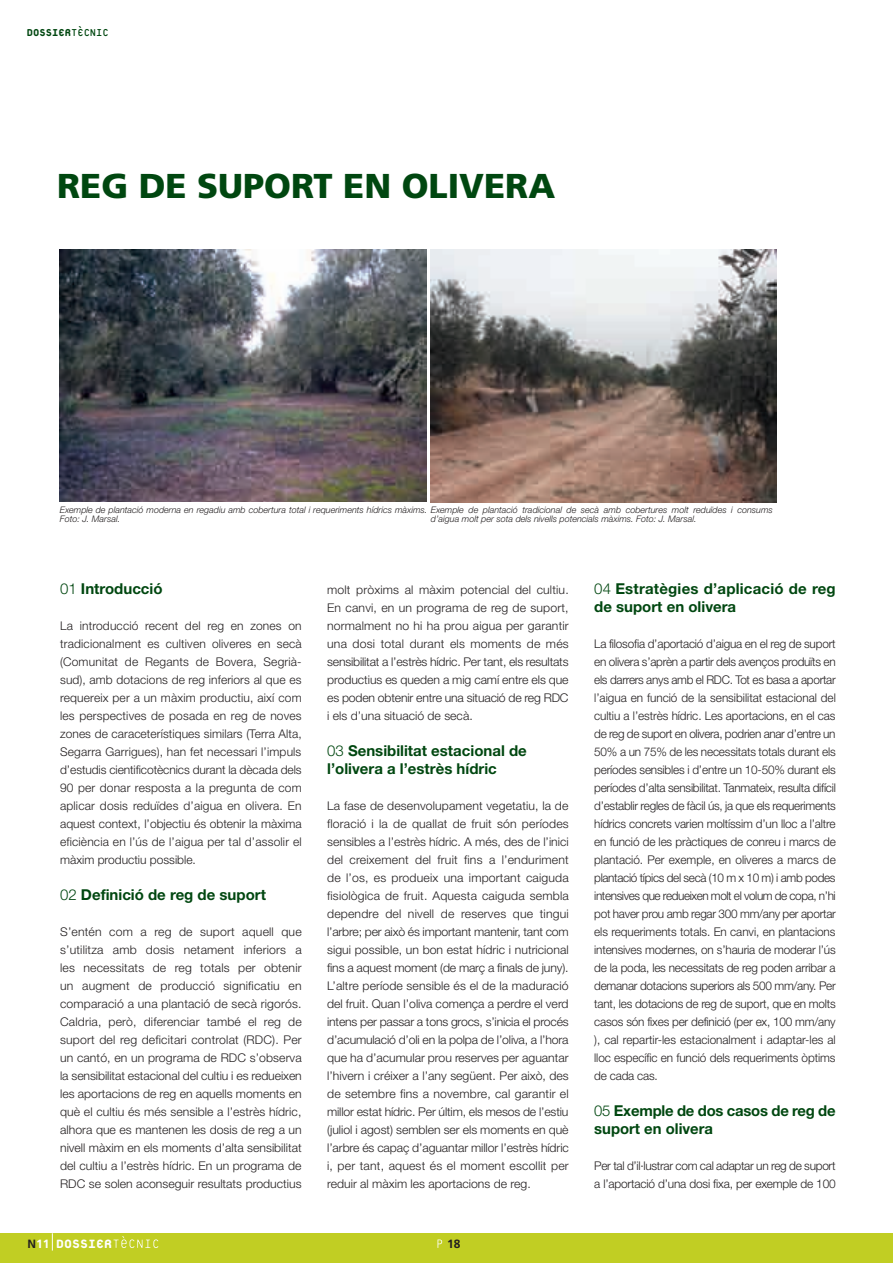
<style>
.page{position:relative;width:893px;height:1263px;background:#fff}
.page>*{position:absolute;margin:0;border:0;box-sizing:border-box;transform-origin:0 0}
.t1{font:900 34.5px "Frutiger";color:#004710}
.t2{font:800 18px "Platelet";color:#fff;scale:.96 1}
.t3{font:700 15px/18px "Helvetica Neue";color:#004710}
.t4{font:800 15px "Platelet";color:#004710;scale:.91 1}
.t5{font:300 12px/18px "Helvetica Neue";color:#231f20;text-align:justify}
.t6{font:300 12px/18px "Helvetica Neue";letter-spacing:-.025em;color:#231f20}
.t7{font:700 12px "Frutiger";color:#231f20}
.t8{font:italic 300 9px/9.8px "Helvetica Neue";color:#231f20}
.s1{font-weight:400}
.s2{font-weight:300}
.s3{font-family:"Frutiger";font-weight:700;font-size:12px;color:#231f20}
.s4{font-family:"Frutiger";font-weight:700;font-size:12px}
</style>
<div class="page">
<div style="left:0;top:1233px;width:893px;height:30px;background:#c1ce23"></div>
<svg style="left:437px;top:1239px;width:5px;height:9px"></svg>
<svg style="left:52px;top:1233px;width:1px;height:17px"></svg>
<svg style="left:113px;top:1236px;width:45px;height:12px"></svg>
<img style="left:60px;top:249px;width:366px;height:252px">
<img style="left:431px;top:249px;width:346px;height:253px">
<p class="t4" style="left:27px;top:26px;width:92px">DOSSIER<span class="s1">TÈCNIC</span></p>
<p class="t1" style="left:57px;top:165px;width:499px">REG DE SUPORT EN OLIVERA</p>
<p class="t8" style="left:60px;top:504px;width:715px">Exemple de plantació moderna en regadiu amb cobertura total i requeriments hídrics màxims. Exemple de plantació tradicional de secà amb cobertures molt reduïdes i consums<br>Foto: J. Marsal.</p>
<p class="t8" style="left:431px;top:514px;width:267px">d’aigua molt per sota dels nivells potencials màxims. Foto: J. Marsal.</p>
<p class="t3" style="left:60px;top:579px;width:104px"><span class="s2">01</span> Introducció</p>
<p class="t5" style="left:60px;top:616px;width:243px">La introducció recent del reg en zones on tradicionalment es cultiven oliveres en secà (Comunitat de Regants de Bovera, Segrià&shy;sud), amb dotacions de reg inferiors al que es requereix per a un màxim productiu, així com les perspectives de posada en reg de noves zones de caraceterístiques similars (Terra Alta, Segarra Garrigues), han fet necessari l’impuls d’estudis cientificotècnics durant la dècada dels 90 per donar resposta a la pregunta de com aplicar dosis reduïdes d’aigua en olivera. En aquest context, l’objectiu és obtenir la màxima eficiència en l’ús de l’aigua per tal d’assolir el màxim productiu possible.</p>
<p class="t3" style="left:60px;top:885px;width:207px"><span class="s2">02</span> Definició de reg de suport</p>
<p class="t5" style="left:60px;top:922px;width:243px">S’entén com a reg de suport aquell que s’utilitza amb dosis netament inferiors a les necessitats de reg totals per obtenir un augment de producció significatiu en comparació a una plantació de secà rigorós.<br>Caldria, però, diferenciar també el reg de suport del reg deficitari controlat (RDC). Per un cantó, en un programa de RDC s’observa la sensibilitat estacional del cultiu i es redueixen les aportacions de reg en aquells moments en què el cultiu és més sensible a l’estrès hídric, alhora que es mantenen les dosis de reg a un nivell màxim en els moments d’alta sensibilitat del cultiu a l’estrès hídric. En un programa de RDC se solen aconseguir resultats productius</p>
<h2 class="t2" style="left:28px;top:1235px;width:89px"><span class="s3">N</span><span class="s4">11</span> DOSSIER</h2>
<p class="t5" style="left:327px;top:580px;width:243px">molt pròxims al màxim potencial del cultiu.<br>En canvi, en un programa de reg de suport, normalment no hi ha prou aigua per garantir una dosi total durant els moments de més sensibilitat a l’estrès hídric. Per tant, els resultats productius es queden a mig camí entre els que es poden obtenir entre una situació de reg RDC i els d’una situació de secà.</p>
<p class="t3" style="left:327px;top:741px;width:201px"><span class="s2">03</span> Sensibilitat estacional de l’olivera a l’estrès hídric</p>
<p class="t5" style="left:327px;top:796px;width:243px">La fase de desenvolupament vegetatiu, la de floració i la de quallat de fruit són períodes sensibles a l’estrès hídric. A més, des de l’inici del creixement del fruit fins a l’enduriment de l’os, es produeix una important caiguda fisiològica de fruit. Aquesta caiguda sembla dependre del nivell de reserves que tingui l’arbre; per això és important mantenir, tant com sigui possible, un bon estat hídric i nutricional fins a aquest moment (de març a finals de juny).<br>L’altre període sensible és el de la maduració del fruit. Quan l’oliva comença a perdre el verd intens per passar a tons grocs, s’inicia el procés d’acumulació d’oli en la polpa de l’oliva, a l’hora que ha d’acumular prou reserves per aguantar l’hivern i créixer a l’any següent. Per això, des de setembre fins a novembre, cal garantir el millor estat hídric. Per últim, els mesos de l’estiu (juliol i agost) semblen ser els moments en què l’arbre és capaç d’aguantar millor l’estrès hídric i, per tant, aquest és el moment escollit per reduir al màxim les aportacions de reg.</p>
<p class="t7" style="left:447px;top:1237px;width:15px">18</p>
<p class="t3" style="left:594px;top:579px;width:243px"><span class="s2">04</span> Estratègies d’aplicació de reg de suport en olivera</p>
<p class="t5" style="left:594px;top:634px;width:243px">La filosofia d’aportació d’aigua en el reg de suport en olivera s’aprèn a partir dels avenços produïts en els darrers anys amb el RDC. Tot es basa a aportar l’aigua en funció de la sensibilitat estacional del cultiu a l’estrès hídric. Les aportacions, en el cas de reg de suport en olivera, podrien anar d’entre un 50% a un 75% de les necessitats totals durant els períodes sensibles i d’entre un 10-50% durant els períodes d’alta sensibilitat. Tanmateix, resulta difícil d’establir regles de fàcil ús, ja que els requeriments hídrics concrets varien moltíssim d’un lloc a l’altre en funció de les pràctiques de conreu i marcs de plantació. Per exemple, en oliveres a marcs de plantació típics del secà (10 m x 10 m) i amb podes intensives que redueixen molt el volum de copa, n’hi pot haver prou amb regar 300 mm/any per aportar els requeriments totals. En canvi, en plantacions intensives modernes, on s’hauria de moderar l’ús de la poda, les necessitats de reg poden arribar a demanar dotacions superiors als 500 mm/any. Per tant, les dotacions de reg de suport, que en molts casos són fixes per definició (per ex, 100 mm/any ), cal repartir-les estacionalment i adaptar-les al lloc específic en funció dels requeriments òptims de cada cas.</p>
<p class="t3" style="left:594px;top:1101px;width:243px"><span class="s2">05</span> Exemple de dos casos de reg de suport en olivera</p>
<p class="t6" style="left:594px;top:1156px;width:243px">Per tal d’il·lustrar com cal adaptar un reg de suport a l’aportació d’una dosi fixa, per exemple de 100</p>
</div>
